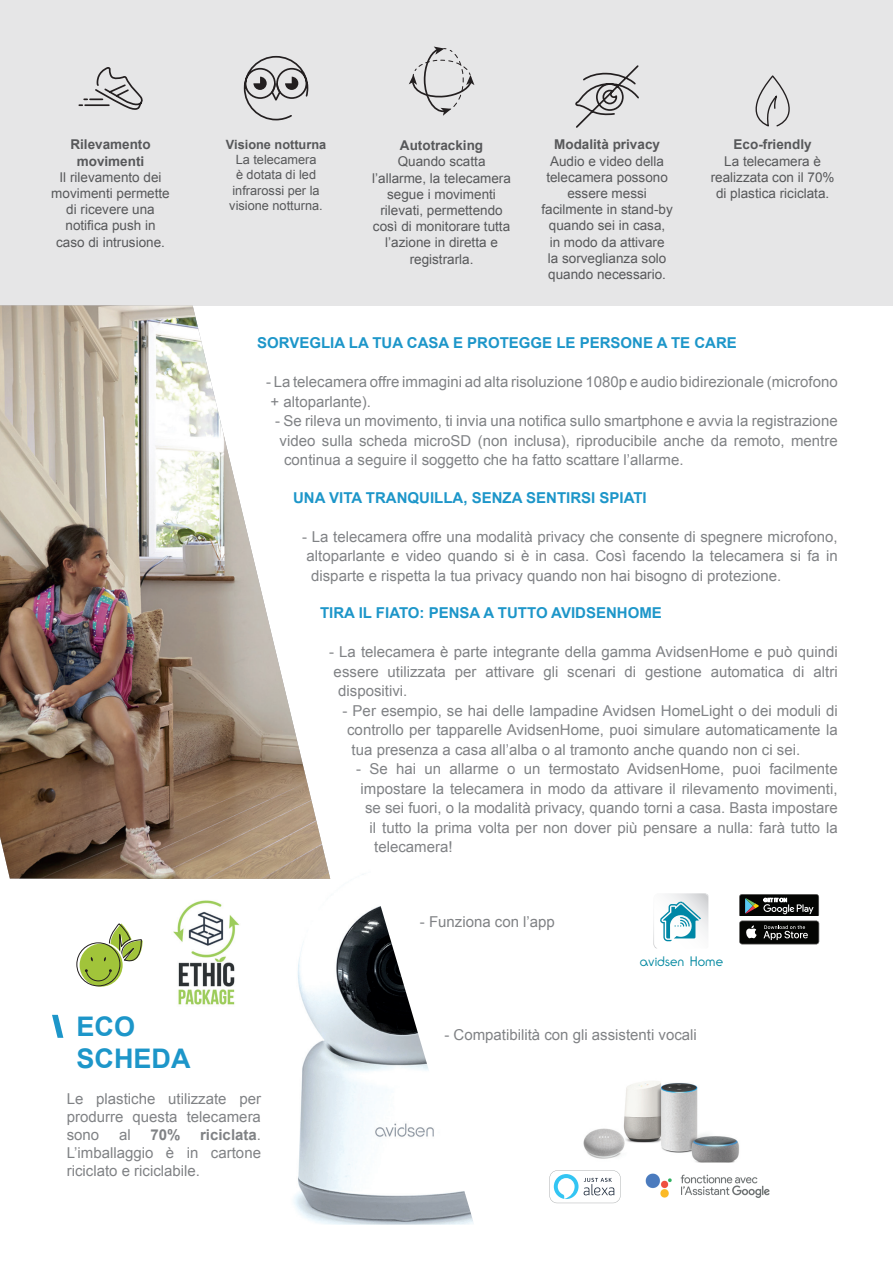
<style>
.page{position:relative;width:893px;height:1263px;background:#fff}
.page>*{position:absolute;margin:0;border:0;box-sizing:border-box;transform-origin:0 0}
.t1{font:700 27px/32.4px "Arial";color:#1d96c9}
.t2{font:15px/18px "Arial";color:#808285;text-align:justify}
.t3{font:700 15px "Arial";color:#1d96c9}
.t4{font:700 15px "Arial";color:#808285}
.t5{font:13.5px/16.2px "Arial";color:#57585a;text-align:center}
.t6{font:700 13.5px/16.2px "Arial";color:#57585a;text-align:center}
.t7{font:300 13.5px "Ronda IT Cby BT";color:#0088a0}
.t8{font:12.75px/15.3px "Arial";color:#57585a;text-align:center}
.t9{font:700 12.75px "Arial";color:#57585a}
.s1{font-weight:900}
.s2{font-weight:700}
</style>
<div class="page">
<img style="left:294px;top:874px;width:180px;height:351px">
<div style="left:0;top:0;width:893px;height:305px;background:#e6e6e7"></div>
<img style="left:0;top:305px;width:330px;height:574px">
<svg style="left:78px;top:67px;width:65px;height:43px"></svg>
<svg style="left:243px;top:55px;width:66px;height:66px"></svg>
<svg style="left:409px;top:47px;width:65px;height:69px"></svg>
<svg style="left:575px;top:65px;width:64px;height:63px"></svg>
<svg style="left:755px;top:75px;width:35px;height:52px"></svg>
<img style="left:173px;top:900px;width:67px;height:105px">
<div style="left:653px;top:893px;width:57px;height:56px;background:#f5f5f6;border-radius:6px"></div>
<img style="left:653px;top:893px;width:53px;height:52px">
<svg style="left:654px;top:894px;width:54px;height:54px"></svg>
<svg style="left:739px;top:894px;width:80px;height:50px;background:#424442"></svg>
<img style="left:583px;top:1081px;width:156px;height:78px">
<svg style="left:549px;top:1170px;width:72px;height:33px"></svg>
<img style="left:621px;top:1151px;width:149px;height:47px">
<div style="left:80px;top:943px;width:43px;height:44px;background:#a1c43a;border-radius:50%"></div>
<div style="left:77px;top:942px;width:43px;height:44px;border:1px solid #231f20;border-radius:50%"></div>
<svg style="left:85px;top:923px;width:58px;height:64px"></svg>
<p class="t6" style="left:70px;top:137px;width:82px">Rilevamento movimenti</p>
<p class="t5" style="left:51px;top:169px;width:120px">Il rilevamento dei movimenti permette di ricevere una notifica push in caso di intrusione.</p>
<p class="t9" style="left:226px;top:136px;width:102px">Visione notturna</p>
<p class="t8" style="left:229px;top:152px;width:95px">La telecamera<br>è dotata di led infrarossi per la visione notturna.</p>
<p class="t6" style="left:400px;top:138px;width:85px">Autotracking</p>
<p class="t5" style="left:372px;top:154px;width:140px">Quando scatta l’allarme, la telecamera segue i movimenti rilevati, permettendo così di monitorare tutta l’azione in diretta e registrarla.</p>
<p class="t6" style="left:554px;top:137px;width:107px">Modalità privacy</p>
<p class="t5" style="left:541px;top:153px;width:133px">Audio e video della telecamera possono essere messi facilmente in stand-by quando sei in casa,<br>in modo da attivare<br>la sorveglianza solo quando necessario.</p>
<p class="t6" style="left:734px;top:137px;width:80px">Eco-friendly</p>
<p class="t5" style="left:711px;top:153px;width:125px">La telecamera è realizzata con il 70% di plastica riciclata.</p>
<p class="t3" style="left:257px;top:333px;width:481px">SORVEGLIA LA TUA CASA E PROTEGGE LE PERSONE A TE CARE</p>
<p class="t2" style="left:271px;top:372px;width:568px;line-height:19.5px;text-indent:-4px">- La telecamera offre immagini ad alta risoluzione 1080p e audio bidirezionale (microfono + altoparlante).</p>
<p class="t2" style="left:275px;top:412px;width:564px">- Se rileva un movimento, ti invia una notifica sullo smartphone e avvia la registrazione</p>
<p class="t2" style="left:280px;top:432px;width:559px">video sulla scheda microSD (non inclusa), riproducibile anche da remoto, mentre</p>
<p class="t2" style="left:284px;top:451px;width:401px">continua a seguire il soggetto che ha fatto scattare l’allarme.</p>
<p class="t3" style="left:293px;top:488px;width:355px">UNA VITA TRANQUILLA, SENZA SENTIRSI SPIATI</p>
<p class="t2" style="left:302px;top:528px;width:537px">- La telecamera offre una modalità privacy che consente di spegnere microfono,</p>
<p class="t2" style="left:307px;top:547px;width:532px">altoparlante e video quando si è in casa. Così facendo la telecamera si fa in</p>
<p class="t2" style="left:311px;top:567px;width:472px">disparte e rispetta la tua privacy quando non hai bisogno di protezione.</p>
<p class="t3" style="left:320px;top:603px;width:343px">TIRA IL FIATO: PENSA A TUTTO AVIDSENHOME</p>
<p class="t2" style="left:329px;top:643px;width:510px">- La telecamera è parte integrante della gamma AvidsenHome e può quindi</p>
<p class="t2" style="left:334px;top:663px;width:505px">essere utilizzata per attivare gli scenari di gestione automatica di altri</p>
<p class="t2" style="left:338px;top:682px;width:71px">dispositivi.</p>
<p class="t2" style="left:343px;top:702px;width:496px">- Per esempio, se hai delle lampadine Avidsen HomeLight o dei moduli di</p>
<p class="t2" style="left:347px;top:721px;width:492px">controllo per tapparelle AvidsenHome, puoi simulare automaticamente la</p>
<p class="t2" style="left:352px;top:741px;width:450px">tua presenza a casa all’alba o al tramonto anche quando non ci sei.</p>
<p class="t2" style="left:356px;top:760px;width:483px">- Se hai un allarme o un termostato AvidsenHome, puoi facilmente</p>
<p class="t2" style="left:361px;top:780px;width:478px">impostare la telecamera in modo da attivare il rilevamento movimenti,</p>
<p class="t2" style="left:365px;top:799px;width:474px">se sei fuori, o la modalità privacy, quando torni a casa. Basta impostare</p>
<p class="t2" style="left:370px;top:819px;width:469px">il tutto la prima volta per non dover più pensare a nulla: farà tutto la</p>
<p class="t2" style="left:374px;top:838px;width:80px">telecamera!</p>
<p class="t2" style="left:420px;top:913px;width:137px">- Funziona con l’app</p>
<p class="t7" style="left:640px;top:953px;width:85px">avidsen Home</p>
<h1 class="t1" style="left:77px;top:1011px;width:115px;text-indent:-23px"><span class="s1">\</span> ECO<br>SCHEDA</h1>
<p class="t2" style="left:67px;top:1090px;width:196px">Le plastiche utilizzate per produrre questa telecamera sono</p>
<p class="t2" style="left:119px;top:1126px;width:13px">al</p>
<p class="t4" style="left:150px;top:1125px;width:32px">70%</p>
<p class="t2" style="left:67px;top:1126px;width:196px;text-indent:133px"><span class="s2">riciclata</span>.<br>L’imballaggio è in cartone riciclato e riciclabile.</p>
<p class="t2" style="left:444px;top:1026px;width:254px">- Compatibilità con gli assistenti vocali</p>
</div>
